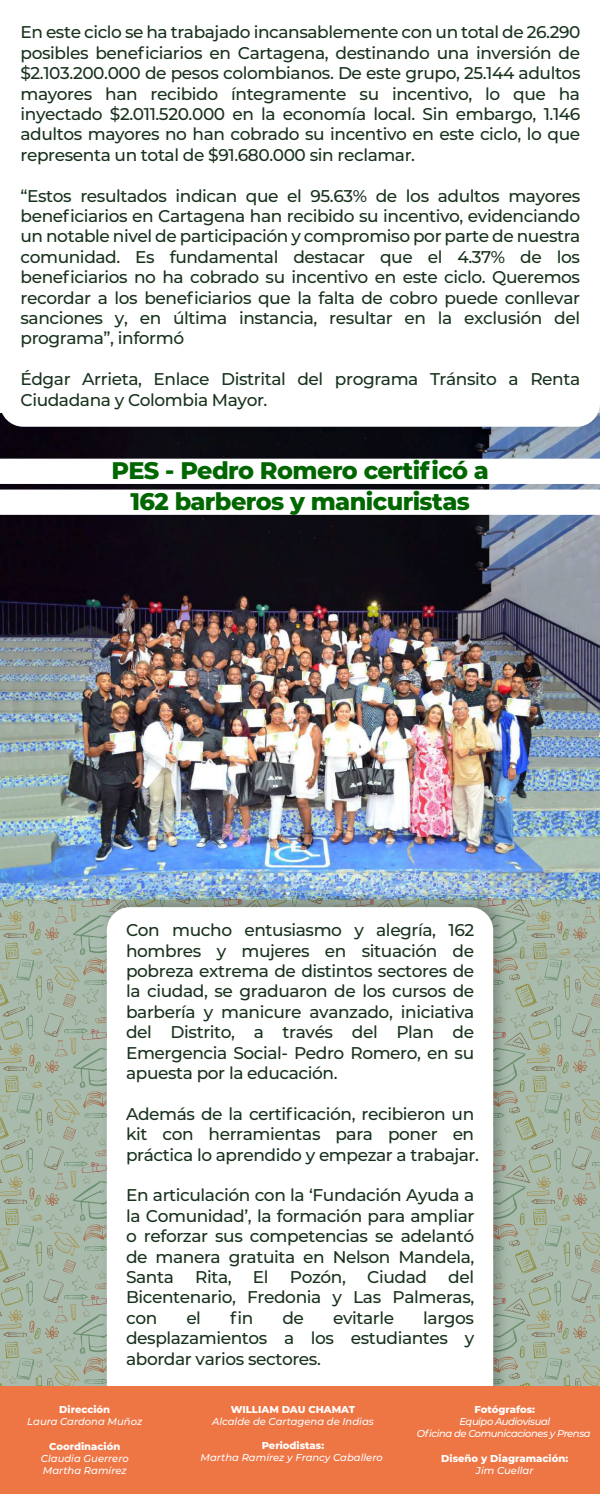
<style>
.page{position:relative;width:600px;height:1494px;background:#fff}
.page>*{position:absolute;margin:0;border:0;box-sizing:border-box;transform-origin:0 0}
.t1{font:800 24px/31px "Montserrat";letter-spacing:-.025em;color:#060;text-align:center}
.t2{font:500 17px/20.4px "Montserrat";letter-spacing:-.025em;color:#19321d;text-align:justify}
.t3{font:italic 500 10px/12px "Montserrat";color:#fff}
.t4{font:800 10px "Montserrat";color:#fff}
.t5{font:italic 500 10px/12px "Montserrat";letter-spacing:-.045em;color:#fff;text-align:center}
</style>
<div class="page">
<img style="left:0;top:437px;width:600px;height:461px">
<svg style="left:0;top:898px;width:600px;height:489px;background:#a5b4a1"></svg>
<img style="left:96px;top:886px;width:418px;height:501px">
<div style="left:107px;top:907px;width:386px;height:581px;background:#fff;border-radius:23px"></div>
<svg style="left:0;top:459px;width:600px;height:56px"></svg>
<div style="left:0;top:1387px;width:600px;height:107px;background:#ee7544"></div>
<img style="left:0;top:427px;width:600px;height:10px">
<p class="t2" style="left:20px;top:21px;width:562px">En este ciclo se ha trabajado incansablemente con un total de 26.290 posibles beneficiarios en Cartagena, destinando una inversión de $2.103.200.000 de pesos colombianos. De este grupo, 25.144 adultos mayores han recibido íntegramente su incentivo, lo que ha inyectado $2.011.520.000 en la economía local. Sin embargo, 1.146 adultos mayores no han cobrado su incentivo en este ciclo, lo que representa un total de $91.680.000 sin reclamar.</p>
<p class="t2" style="left:20px;top:185px;width:561px">“Estos resultados indican que el 95.63% de los adultos mayores beneficiarios en Cartagena han recibido su incentivo, evidenciando un notable nivel de participación y compromiso por parte de nuestra comunidad. Es fundamental destacar que el 4.37% de los beneficiarios no ha cobrado su incentivo en este ciclo. Queremos recordar a los beneficiarios que la falta de cobro puede conllevar sanciones y, en última instancia, resultar en la exclusión del programa”, informó</p>
<p class="t2" style="left:20px;top:368px;width:561px">Édgar Arrieta, Enlace Distrital del programa Tránsito a Renta<br>Ciudadana y Colombia Mayor.</p>
<h1 class="t1" style="left:112px;top:454px;width:379px">PES - Pedro Romero certificó a<br>162 barberos y manicuristas</h1>
<p class="t2" style="left:126px;top:919px;width:350px">Con mucho entusiasmo y alegría, 162 hombres y mujeres en situación de pobreza extrema de distintos sectores de la ciudad, se graduaron de los cursos de barbería y manicure avanzado, iniciativa del Distrito, a través del Plan de Emergencia Social- Pedro Romero, en su apuesta por la educación.</p>
<p class="t2" style="left:126px;top:1103px;width:354px;text-align:left">Además de la certificación, recibieron un kit con herramientas para poner en práctica lo aprendido y empezar a trabajar.</p>
<p class="t2" style="left:126px;top:1184px;width:350px">En articulación con la ‘Fundación Ayuda a la Comunidad’, la formación para ampliar o reforzar sus competencias se adelantó de manera gratuita en Nelson Mandela, Santa</p>
<p class="t2" style="left:126px;top:1266px;width:350px;text-indent:127px">El Pozón, Ciudad del Bicentenario, Fredonia y Las Palmeras, con</p>
<p class="t2" style="left:195px;top:1266px;width:38px">Rita,</p>
<p class="t2" style="left:186px;top:1307px;width:16px">el</p>
<p class="t2" style="left:230px;top:1307px;width:25px">fin</p>
<p class="t2" style="left:282px;top:1307px;width:23px">de</p>
<p class="t2" style="left:333px;top:1307px;width:63px">evitarle</p>
<p class="t2" style="left:126px;top:1307px;width:350px;text-indent:297px">largos desplazamientos a los estudiantes y abordar varios sectores.</p>
<p class="t4" style="left:59px;top:1402px;width:52px">Dirección</p>
<p class="t3" style="left:27px;top:1415px;width:116px">Laura Cardona Muñoz</p>
<p class="t4" style="left:49px;top:1439px;width:73px">Coordinación</p>
<p class="t3" style="left:41px;top:1452px;width:89px">Claudia Guerrero<br>Martha Ramírez</p>
<p class="t4" style="left:231px;top:1402px;width:126px">WILLIAM DAU CHAMAT</p>
<p class="t3" style="left:212px;top:1415px;width:163px">Alcalde de Cartagena de Indias</p>
<p class="t4" style="left:262px;top:1438px;width:64px">Periodistas:</p>
<p class="t3" style="left:201px;top:1451px;width:184px">Martha Ramírez y Francy Caballero</p>
<p class="t4" style="left:474px;top:1402px;width:62px">Fotógrafos:</p>
<p class="t5" style="left:417px;top:1415px;width:175px">Equipo Audiovisual<br>Oficina de Comunicaciones y Prensa</p>
<p class="t4" style="left:441px;top:1451px;width:128px">Diseño y Diagramación:</p>
<p class="t3" style="left:476px;top:1464px;width:59px">Jim Cuellar</p>
</div>
